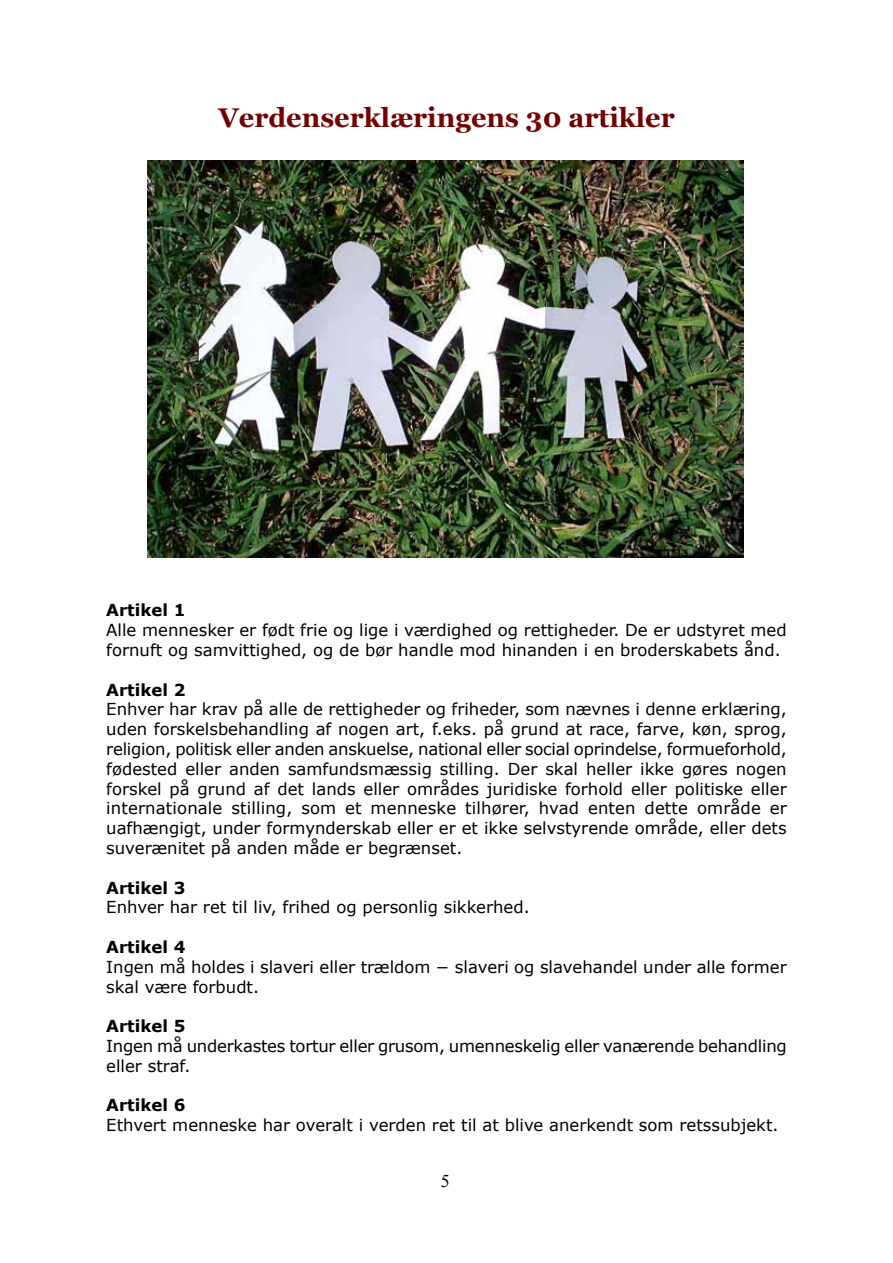
<style>
.page{position:relative;width:893px;height:1263px;background:#fff}
.page>*{position:absolute;margin:0;border:0;box-sizing:border-box;transform-origin:0 0}
.t1{font:700 27px "Georgia";color:#730000}
.t2{font:18px "Times New Roman";color:#000}
.t3{font:16.5px/19.8px "Verdana";color:#000}
.t4{font:700 16.5px "Verdana";color:#000}
</style>
<div class="page">
<img style="left:148px;top:160px;width:595px;height:397px">
<h1 class="t1" style="left:218px;top:100px;width:458px">Verdenserklæringens 30 artikler</h1>
<p class="t4" style="left:106px;top:599px;width:81px">Artikel 1</p>
<p class="t3" style="left:106px;top:620px;width:682px">Alle mennesker er født frie og lige i værdighed og rettigheder. De er udstyret med fornuft og samvittighed, og de bør handle mod hinanden i en broderskabets ånd.</p>
<p class="t4" style="left:106px;top:678px;width:81px">Artikel 2</p>
<p class="t3" style="left:106px;top:699px;width:682px;text-align:justify">Enhver har krav på alle de rettigheder og friheder, som nævnes i denne erklæring, uden forskelsbehandling af nogen art, f.eks. på grund at race, farve, køn, sprog, religion, politisk eller anden anskuelse, national eller social oprindelse, formueforhold, fødested eller anden samfundsmæssig stilling. Der skal heller ikke gøres nogen forskel på grund af det lands eller områdes juridiske forhold eller politiske eller internationale stilling, som et menneske tilhører, hvad enten dette område er uafhængigt, under formynderskab eller er et ikke selvstyrende område, eller dets suverænitet på anden måde er begrænset.</p>
<p class="t4" style="left:106px;top:876px;width:81px">Artikel 3</p>
<p class="t3" style="left:106px;top:897px;width:425px">Enhver har ret til liv, frihed og personlig sikkerhed.</p>
<p class="t4" style="left:106px;top:935px;width:81px">Artikel 4</p>
<p class="t3" style="left:106px;top:957px;width:682px">Ingen må holdes i slaveri eller trældom − slaveri og slavehandel under alle former skal være forbudt.</p>
<p class="t4" style="left:106px;top:1014px;width:81px">Artikel 5</p>
<p class="t3" style="left:106px;top:1036px;width:682px">Ingen må underkastes tortur eller grusom, umenneskelig eller vanærende behandling eller straf.</p>
<p class="t4" style="left:106px;top:1094px;width:81px">Artikel 6</p>
<p class="t3" style="left:106px;top:1115px;width:674px">Ethvert menneske har overalt i verden ret til at blive anerkendt som retssubjekt.</p>
<p class="t2" style="left:441px;top:1169px;width:10px">5</p>
</div>
